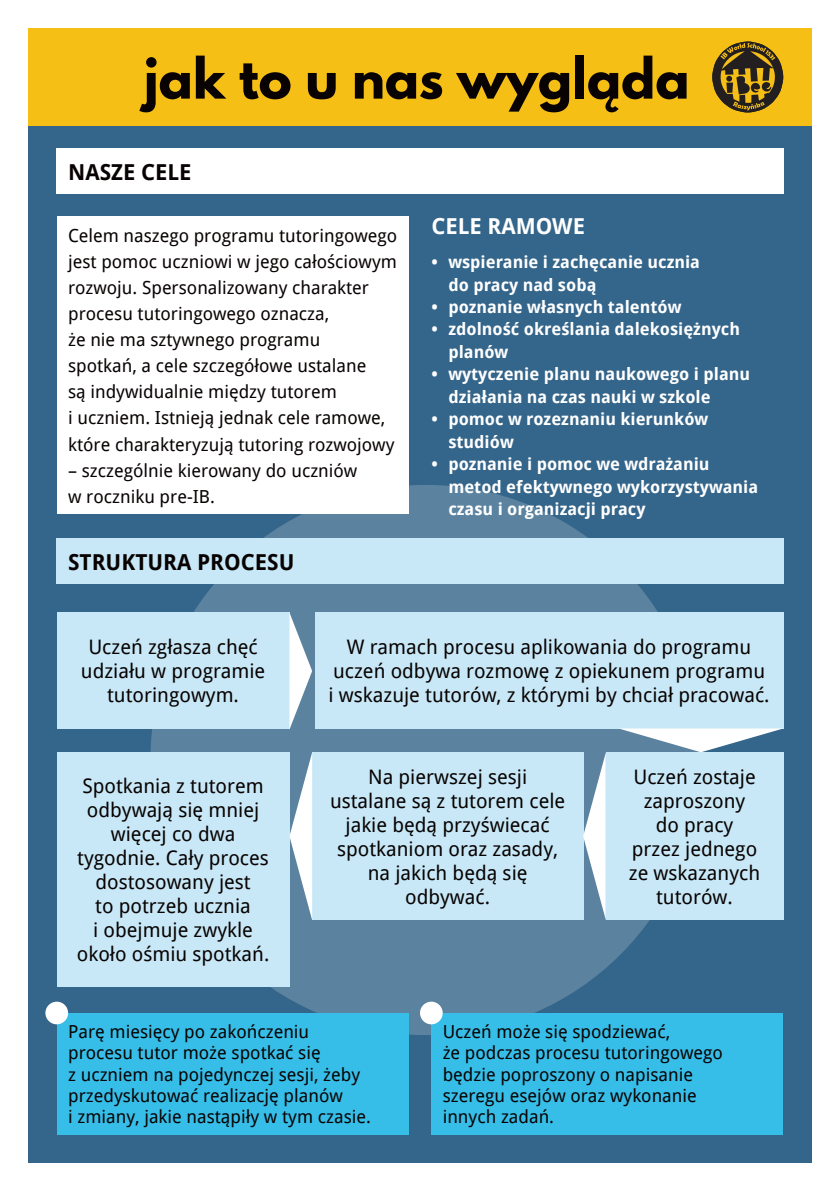
<style>
.page{position:relative;width:840px;height:1191px;background:#fff}
.page>*{position:absolute;margin:0;border:0;box-sizing:border-box;transform-origin:0 0}
.head{font:700 50px "League Spartan";color:#080302}
.przemioty_tytuly{font:700 22px "Droid Sans";color:#080302}
.przemioty_tytuly-2{font:700 22px "Droid Sans";color:#fff}
.t1{font:20px/24px "Droid Sans";color:#080302;text-align:center}
.przedmioty{font:18px/26.2px "Droid Sans";color:#080302}
.male{font:18px/21.2px "Droid Sans";color:#080302}
.t2{font:700 17px/22.4px "Droid Sans";color:#fff}
</style>
<div class="page">
<div style="left:28px;top:126px;width:783px;height:1036px;background:#34658a"></div>
<div style="left:150px;top:485px;width:550px;height:550px;background:#5b83a0;border-radius:50%"></div>
<div style="left:28px;top:28px;width:783px;height:98px;background:#f5bf16"></div>
<svg style="left:712px;top:42px;width:70px;height:70px"></svg>
<div style="left:57px;top:216px;width:351px;height:298px;background:#fff"></div>
<div style="left:57px;top:1013px;width:351px;height:121px;background:#36bee9"></div>
<div style="left:431px;top:1013px;width:351px;height:121px;background:#36bee9"></div>
<div style="left:57px;top:612px;width:232px;height:116px;background:#c8e8f7"></div>
<div style="left:57px;top:752px;width:232px;height:235px;background:#c8e8f7"></div>
<div style="left:315px;top:612px;width:467px;height:116px;background:#c8e8f7"></div>
<div style="left:605px;top:752px;width:177px;height:168px;background:#c8e8f7"></div>
<div style="left:312px;top:752px;width:271px;height:168px;background:#c8e8f7"></div>
<svg style="left:289px;top:612px;width:23px;height:117px"></svg>
<svg style="left:583px;top:752px;width:22px;height:168px"></svg>
<svg style="left:289px;top:752px;width:23px;height:168px"></svg>
<svg style="left:618px;top:728px;width:164px;height:24px"></svg>
<div style="left:57px;top:148px;width:726px;height:46px;background:#fff"></div>
<div style="left:57px;top:539px;width:726px;height:45px;background:#c8e8f7"></div>
<div style="left:45px;top:1001px;width:23px;height:23px;background:#fff;border-radius:50%"></div>
<div style="left:420px;top:1001px;width:22px;height:23px;background:#fff;border-radius:50%"></div>
<p class="head" style="left:144px;top:39px;width:547px">jak to u nas wygląda</p>
<p class="przemioty_tytuly" style="left:68px;top:157px;width:125px">NASZE CELE</p>
<p class="przedmioty" style="left:68px;top:222px;width:330px">Celem naszego programu tutoringowego jest pomoc uczniowi w jego całościowym rozwoju. Spersonalizowany charakter procesu tutoringowego oznacza,<br>że nie ma sztywnego programu<br>spotkań, a cele szczegółowe ustalane<br>są indywidualnie między tutorem<br>i uczniem. Istnieją jednak cele ramowe, które charakteryzują tutoring rozwojowy</p>
<p class="przedmioty" style="left:68px;top:457px;width:291px">– szczególnie kierowany do uczniów w roczniku pre-IB.</p>
<p class="przemioty_tytuly" style="left:68px;top:548px;width:228px">STRUKTURA PROCESU</p>
<p class="przemioty_tytuly-2" style="left:431px;top:212px;width:155px">CELE RAMOWE</p>
<p class="t2" style="left:448px;top:250px;width:253px;text-indent:-17px">• wspieranie i zachęcanie ucznia do pracy nad sobą</p>
<p class="t2" style="left:431px;top:295px;width:251px">• poznanie własnych talentów</p>
<p class="t2" style="left:448px;top:318px;width:293px;text-indent:-17px">• zdolność określania dalekosiężnych planów</p>
<p class="t2" style="left:448px;top:363px;width:303px;text-indent:-17px">• wytyczenie planu naukowego i planu działania na czas nauki w szkole</p>
<p class="t2" style="left:448px;top:407px;width:261px;text-indent:-17px">• pomoc w rozeznaniu kierunków studiów</p>
<p class="t2" style="left:448px;top:452px;width:311px;text-indent:-17px">• poznanie i pomoc we wdrażaniu metod efektywnego wykorzystywania czasu i organizacji pracy</p>
<p class="t1" style="left:81px;top:635px;width:186px">Uczeń zgłasza chęć udziału w programie tutoringowym.</p>
<p class="t1" style="left:77px;top:774px;width:194px">Spotkania z tutorem odbywają się mniej więcej co dwa tygodnie. Cały proces dostosowany jest<br>to potrzeb ucznia<br>i obejmuje zwykle około ośmiu spotkań.</p>
<p class="t1" style="left:328px;top:635px;width:442px">W ramach procesu aplikowania do programu uczeń odbywa rozmowę z opiekunem programu i wskazuje tutorów, z którymi by chciał pracować.</p>
<p class="t1" style="left:330px;top:764px;width:237px">Na pierwszej sesji ustalane są z tutorem cele jakie będą przyświecać spotkaniom oraz zasady, na jakich będą się odbywać.</p>
<p class="t1" style="left:628px;top:764px;width:133px">Uczeń zostaje zaproszony<br>do pracy<br>przez jednego ze wskazanych tutorów.</p>
<p class="male" style="left:68px;top:1020px;width:304px">Parę miesięcy po zakończeniu procesu tutor może spotkać się<br>z uczniem na pojedynczej sesji, żeby przedyskutować realizację planów<br>i zmiany, jakie nastąpiły w tym czasie.</p>
<p class="male" style="left:442px;top:1020px;width:281px">Uczeń może się spodziewać,<br>że podczas procesu tutoringowego będzie poproszony o napisanie szeregu esejów oraz wykonanie innych zadań.</p>
</div>
